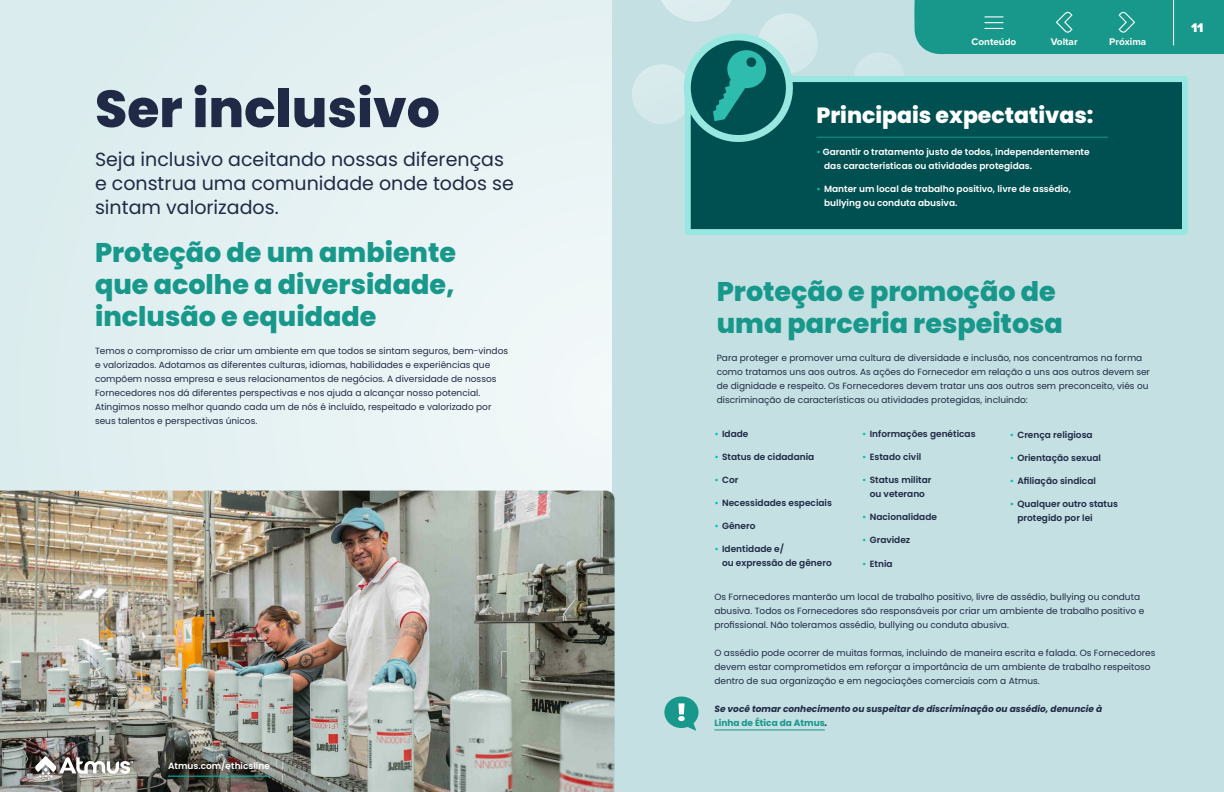
<style>
.page{position:relative;width:1224px;height:792px;background:#e4f1f2}
.page>*{position:absolute;margin:0;border:0;box-sizing:border-box;transform-origin:0 0}
.t1{font:800 52px "Poppins";color:#202945}
.t2{font:800 27px/32px "Poppins";color:#18988b;text-align:justify}
.t3{font:800 22px "Poppins";color:#fff}
.t4{font:19px/24px "Poppins";color:#202945}
.t5{font:900 13px "Proxima Nova";color:#fff}
.t6{font:900 11px "Proxima Nova";color:#fff}
.t7{font:700 10px "Proxima Nova";color:#fff}
.t8{font:9px/14px "Poppins";color:#202945}
.t9{font:600 9px/14px "Poppins";color:#202945}
.t10{font:600 9px/14px "Poppins";color:#fff}
.t11{font:italic 700 9px/14px "Poppins";color:#202945}
.s1{color:#00c4b3}
.s2{font-style:normal;color:#18988b}
</style>
<div class="page">
<div style="left:612px;top:0;width:612px;height:792px;background:#c4e0e3"></div>
<div style="left:664px;top:696px;width:35px;height:32px;background:#18988b;border-radius:50%"></div>
<svg style="left:678px;top:703px;width:18px;height:28px"></svg>
<hr style="left:714px;top:729px;width:111px;height:1px;background:#18988b">
<img style="left:0;top:491px;width:615px;height:301px">
<div style="left:685px;top:76px;width:503px;height:159px;background:#004f51;border:6px solid #99e7e1"></div>
<svg style="left:632px;top:0;width:276px;height:180px"></svg>
<hr style="left:816px;top:137px;width:292px;height:1px;background:#18988b">
<svg style="left:35px;top:756px;width:97px;height:25px;background:#9a9893"></svg>
<div style="left:914px;top:0;width:310px;height:54px;background:#18988b"></div>
<hr style="left:168px;top:776px;width:102px;height:1px;background:#00c4b3">
<h1 class="t1" style="left:95px;top:79px;width:346px">Ser inclusivo</h1>
<h3 class="t4" style="left:95px;top:148px;width:420px">Seja inclusivo aceitando nossas diferenças e construa uma comunidade onde todos se sintam valorizados.</h3>
<h2 class="t2" style="left:95px;top:237px;width:363px">Proteção de um ambiente que acolhe a diversidade, inclusão e equidade</h2>
<p class="t8" style="left:95px;top:344px;width:415px">Temos o compromisso de criar um ambiente em que todos se sintam seguros, bem-vindos e valorizados. Adotamos as diferentes culturas, idiomas, habilidades e experiências que compõem nossa empresa e seus relacionamentos de negócios. A diversidade de nossos Fornecedores nos dá diferentes perspectivas e nos ajuda a alcançar nosso potencial.<br>Atingimos nosso melhor quando cada um de nós é incluído, respeitado e valorizado por seus talentos e perspectivas únicos.</p>
<p class="t10" style="left:168px;top:759px;width:103px">Atmus.com/ethicsline</p>
<p class="t7" style="left:1051px;top:35px;width:28px">Voltar</p>
<p class="t7" style="left:1109px;top:35px;width:39px">Próxima</p>
<p class="t7" style="left:972px;top:35px;width:46px">Conteúdo</p>
<p class="t7" style="left:973px;top:35px;width:43px">Contents</p>
<p class="t7" style="left:1055px;top:35px;width:22px">Next</p>
<p class="t7" style="left:1115px;top:35px;width:24px">Back</p>
<h3 class="t3" style="left:816px;top:102px;width:279px">Principais expectativas:</h3>
<p class="t10" style="left:824px;top:145px;width:267px;text-indent:-8px"><span class="s1">•</span> Garantir o tratamento justo de todos, independentemente das características ou atividades protegidas.</p>
<p class="t10" style="left:824px;top:182px;width:248px;text-indent:-8px"><span class="s1">•</span> Manter um local de trabalho positivo, livre de assédio, bullying ou conduta abusiva.</p>
<h2 class="t2" style="left:717px;top:276px;width:348px">Proteção e promoção de uma parceria respeitosa</h2>
<p class="t8" style="left:717px;top:351px;width:435px">Para proteger e promover uma cultura de diversidade e inclusão, nos concentramos na forma como tratamos uns aos outros. As ações do Fornecedor em relação a uns aos outros devem ser de dignidade e respeito. Os Fornecedores devem tratar uns aos outros sem preconceito, viés ou discriminação de características ou atividades protegidas, incluindo:</p>
<p class="t9" style="left:714px;top:427px;width:36px"><span class="s1">•</span> Idade</p>
<p class="t9" style="left:714px;top:450px;width:101px"><span class="s1">•</span> Status de cidadania</p>
<p class="t9" style="left:714px;top:473px;width:25px"><span class="s1">•</span> Cor</p>
<p class="t9" style="left:714px;top:496px;width:119px"><span class="s1">•</span> Necessidades especiais</p>
<p class="t9" style="left:714px;top:519px;width:43px"><span class="s1">•</span> Gênero</p>
<p class="t9" style="left:722px;top:542px;width:111px;text-indent:-8px"><span class="s1">•</span> Identidade e/<br>ou expressão de gênero</p>
<p class="t9" style="left:862px;top:427px;width:115px"><span class="s1">•</span> Informações genéticas</p>
<p class="t9" style="left:862px;top:450px;width:61px"><span class="s1">•</span> Estado civil</p>
<p class="t9" style="left:862px;top:473px;width:71px;text-align:center"><span class="s1">•</span> Status militar ou veterano</p>
<p class="t9" style="left:862px;top:510px;width:76px"><span class="s1">•</span> Nacionalidade</p>
<p class="t9" style="left:862px;top:533px;width:50px"><span class="s1">•</span> Gravidez</p>
<p class="t9" style="left:862px;top:556px;width:32px"><span class="s1">•</span> Etnia</p>
<p class="t9" style="left:1010px;top:427px;width:84px"><span class="s1">•</span> Crença religiosa</p>
<p class="t9" style="left:1010px;top:450px;width:93px"><span class="s1">•</span> Orientação sexual</p>
<p class="t9" style="left:1010px;top:473px;width:88px"><span class="s1">•</span> Afiliação sindical</p>
<p class="t9" style="left:1017px;top:496px;width:102px;text-indent:-8px"><span class="s1">•</span> Qualquer outro status protegido por lei</p>
<p class="t8" style="left:714px;top:590px;width:431px">Os Fornecedores manterão um local de trabalho positivo, livre de assédio, bullying ou conduta abusiva. Todos os Fornecedores são responsáveis por criar um ambiente de trabalho positivo e profissional. Não toleramos assédio, bullying ou conduta abusiva.</p>
<p class="t8" style="left:714px;top:646px;width:443px">O assédio pode ocorrer de muitas formas, incluindo de maneira escrita e falada. Os Fornecedores devem estar comprometidos em reforçar a importância de um ambiente de trabalho respeitoso dentro de sua organização e em negociações comerciais com a Atmus.</p>
<p class="t11" style="left:714px;top:702px;width:389px">Se você tomar conhecimento ou suspeitar de discriminação ou assédio, denuncie à<br><span class="s2">Linha de Ética da Atmus</span>.</p>
<p class="t6" style="left:1199px;top:18px;width:12px">11</p>
<h3 class="t5" style="left:1191px;top:18px;width:14px">11</h3>
</div>
